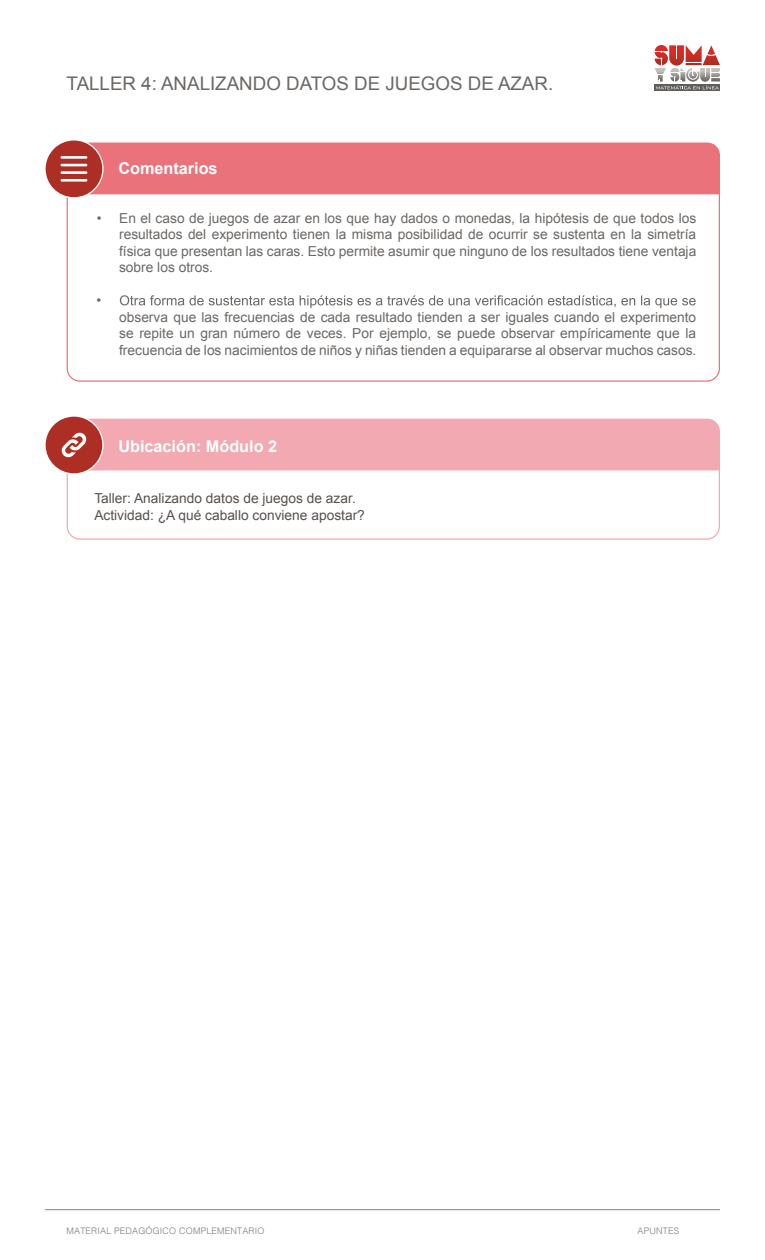
<style>
.page{position:relative;width:765px;height:1260px;background:#fff}
.page>*{position:absolute;margin:0;border:0;box-sizing:border-box;transform-origin:0 0}
.t1{font:18.75px "Arial";color:#6b6764}
.t2{font:700 16.25px "Arial";color:#fff}
.t3{font:13.75px/16.5px "Arial";color:#6b6764;text-align:justify}
.t4{font:13.75px/16.5px "Arial";color:#57514d}
.t5{font:300 9px "Helvetica";letter-spacing:.02em;color:#807c7a}
</style>
<div class="page">
<hr style="left:45px;top:1209px;width:675px;height:1px;background:#827f7c">
<div style="left:88px;top:143px;width:632px;height:51px;background:#ea737b"></div>
<div style="left:45px;top:140px;width:58px;height:58px;background:#ad2e24;border-radius:50%"></div>
<div style="left:44px;top:139px;width:60px;height:59px;border:1px solid #fff;border-radius:50%"></div>
<div style="left:45px;top:416px;width:58px;height:58px;background:#ad2e24;border-radius:50%"></div>
<div style="left:44px;top:415px;width:60px;height:60px;border:1px solid #fff;border-radius:50%"></div>
<svg style="left:120px;top:295px;width:576px;height:13px"></svg>
<hr style="left:61px;top:179px;width:26px;height:3px;background:#fff">
<hr style="left:61px;top:171px;width:26px;height:3px;background:#fff">
<hr style="left:61px;top:164px;width:26px;height:2px;background:#fff">
<hr style="left:61px;top:156px;width:26px;height:3px;background:#fff">
<div style="left:61px;top:419px;width:659px;height:51px;background:#f3a9b1"></div>
<svg style="left:655px;top:89px;width:65px;height:2px"></svg>
<svg style="left:654px;top:45px;width:66px;height:44px"></svg>
<h1 class="t1" style="left:67px;top:71px;width:488px">TALLER 4: ANALIZANDO DATOS DE JUEGOS DE AZAR.</h1>
<p class="t2" style="left:118px;top:158px;width:101px">Comentarios</p>
<p class="t3" style="left:119px;top:210px;width:579px;text-indent:-22px">• En el caso de juegos de azar en los que hay dados o monedas, la hipótesis de que todos los resultados del experimento tienen la misma posibilidad de ocurrir se sustenta en la simetría física que presentan las caras. Esto permite asumir que ninguno de los resultados tiene ventaja sobre los otros.</p>
<p class="t3" style="left:97px;top:292px;width:6px">•</p>
<p class="t3" style="left:119px;top:309px;width:579px">observa que las frecuencias de cada resultado tienden a ser iguales cuando el experimento se repite un gran número de veces. Por ejemplo, se puede observar empíricamente que la frecuencia de los nacimientos de niños y niñas tienden a equipararse al observar muchos casos.</p>
<p class="t2" style="left:118px;top:435px;width:160px">Ubicación: Módulo 2</p>
<p class="t4" style="left:94px;top:490px;width:272px">Taller: Analizando datos de juegos de azar.<br>Actividad: ¿A qué caballo conviene apostar?</p>
<p class="t5" style="left:67px;top:1223px;width:199px">MATERIAL PEDAGÓGICO COMPLEMENTARIO</p>
<p class="t5" style="left:638px;top:1223px;width:43px">APUNTES</p>
</div>
